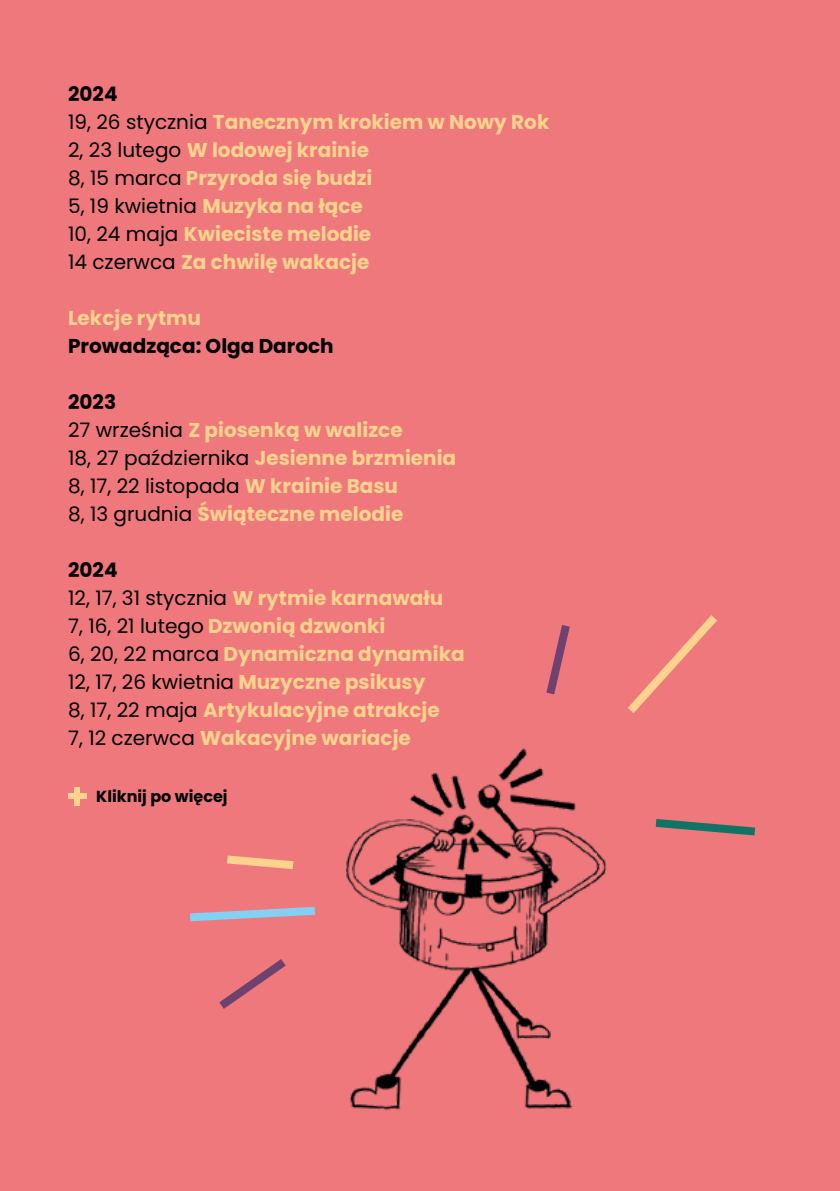
<style>
.page{position:relative;width:840px;height:1191px;background:#fff}
.page>*{position:absolute;margin:0;border:0;box-sizing:border-box;transform-origin:0 0}
.t1{font:700 20px/28px "Poppins";color:#fdd38d}
.t2{font:700 20px "Poppins";color:#000}
.t3{font:700 16px "Poppins";color:#000}
.s1{color:#000}
.s2{font-weight:400;color:#000}
</style>
<div class="page">
<div style="left:0;top:0;width:839px;height:1191px;background:#ef787c"></div>
<img style="left:285px;top:694px;width:322px;height:417px">
<svg style="left:190px;top:907px;width:125px;height:14px"></svg>
<svg style="left:227px;top:855px;width:66px;height:14px"></svg>
<svg style="left:219px;top:959px;width:66px;height:50px"></svg>
<svg style="left:546px;top:625px;width:23px;height:69px"></svg>
<svg style="left:628px;top:615px;width:88px;height:98px"></svg>
<svg style="left:655px;top:819px;width:99px;height:16px"></svg>
<div style="left:74px;top:787px;width:6px;height:18px;background:#fdd38d"></div>
<div style="left:68px;top:793px;width:19px;height:6px;background:#fdd38d"></div>
<p class="t1" style="left:68px;top:80px;width:482px"><span class="s1">2024<br></span><span class="s2">19, 26 stycznia</span> Tanecznym krokiem w Nowy Rok<br><span class="s2">2, 23 lutego</span> W lodowej krainie<br><span class="s2">8, 15 marca</span> Przyroda się budzi<br><span class="s2">5, 19 kwietnia</span> Muzyka na łące<br><span class="s2">10, 24 maja</span> Kwieciste melodie<br><span class="s2">14 czerwca</span> Za chwilę wakacje</p>
<p class="t1" style="left:68px;top:304px;width:134px">Lekcje rytmu</p>
<p class="t2" style="left:68px;top:334px;width:267px">Prowadząca: Olga Daroch</p>
<p class="t1" style="left:68px;top:388px;width:389px"><span class="s1">2023<br></span><span class="s2">27 września</span> Z piosenką w walizce<br><span class="s2">18, 27 października</span> Jesienne brzmienia<br><span class="s2">8, 17, 22 listopada</span> W krainie Basu<br><span class="s2">8, 13 grudnia</span> Świąteczne melodie</p>
<p class="t1" style="left:68px;top:556px;width:398px"><span class="s1">2024<br></span><span class="s2">12, 17, 31 stycznia</span> W rytmie karnawału<br><span class="s2">7, 16, 21 lutego</span> Dzwonią dzwonki<br><span class="s2">6, 20, 22 marca</span> Dynamiczna dynamika<br><span class="s2">12, 17, 26 kwietnia</span> Muzyczne psikusy<br><span class="s2">8, 17, 22 maja</span> Artykulacyjne atrakcje<br><span class="s2">7, 12 czerwca</span> Wakacyjne wariacje</p>
<p class="t3" style="left:96px;top:787px;width:133px">Kliknij po więcej</p>
</div>
